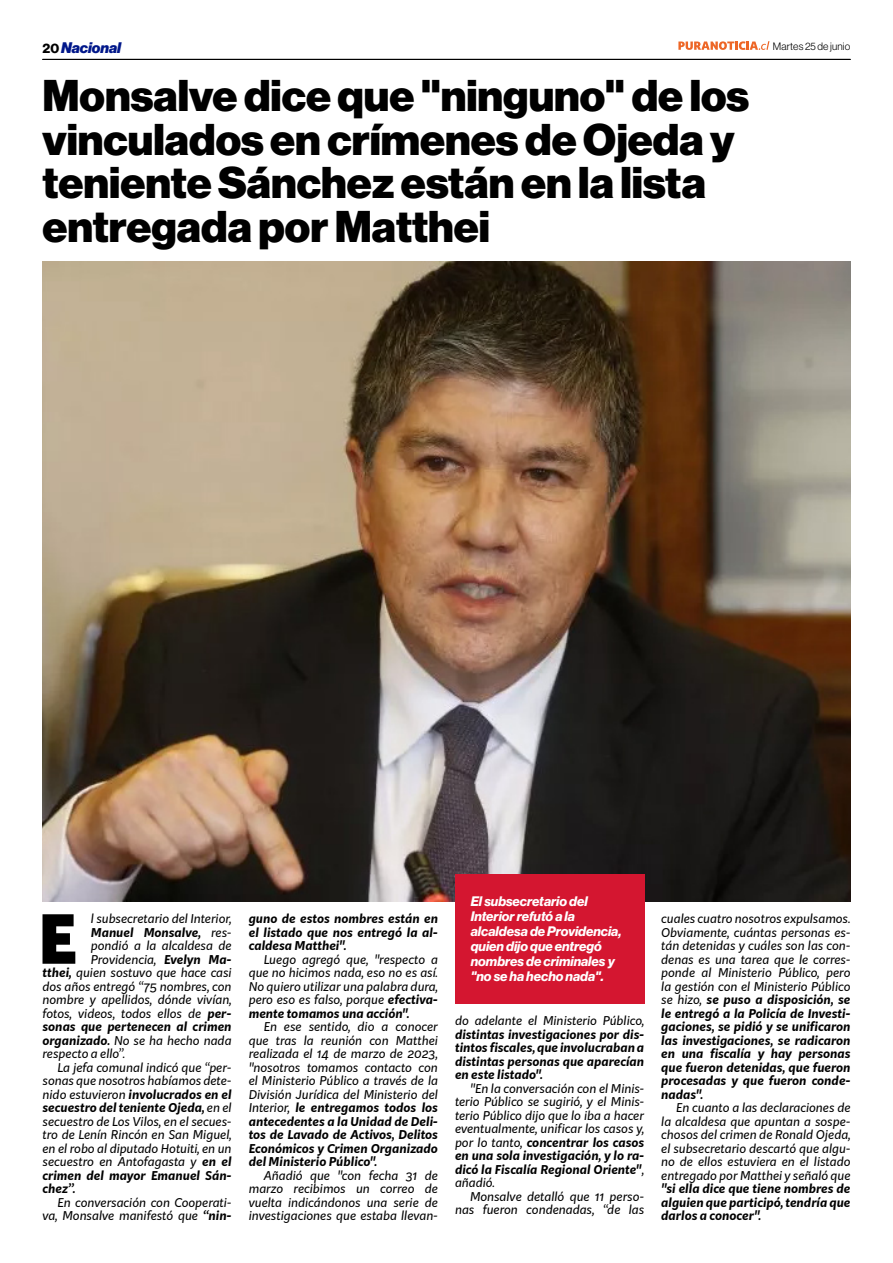
<style>
.page{position:relative;width:893px;height:1263px;background:#fff}
.page>*{position:absolute;margin:0;border:0;box-sizing:border-box;transform-origin:0 0}
.t1{font:900 66.3px "Kit Sans";color:#000}
.t2{font:43.5px/43.5px "N Haas Grotesk DS Pro 95 Blk";color:#000}
.t3{font:15px "N Haas Grotesk DS Pro 96 Blk It";color:#00178a}
.t4{font:13.5px/15px "N Haas Grotesk DS Pro 76 Bd It";color:#fff}
.t5{font:italic 12px/13.5px "Kit Sans";color:#000;text-align:justify}
.t6{font:italic 700 12px/13.5px "Kit Sans";color:#000;text-align:justify}
.t7{font:10.5px "N Haas Grotesk DS Pro 45 Lt";letter-spacing:.015em;color:#000}
.s1{font-family:"N Haas Grotesk DS Pro 75 Bd";font-size:13.5px;color:#000}
.s2{font-weight:400}
.s3{font-weight:700}
</style>
<div class="page">
<hr style="left:43px;top:59px;width:807px;height:1px;background:#000">
<svg style="left:678px;top:41px;width:91px;height:9px"></svg>
<img style="left:42px;top:261px;width:808px;height:640px">
<div style="left:455px;top:874px;width:189px;height:129px;background:#d41630"></div>
<p class="t3" style="left:43px;top:39px;width:80px"><span class="s1">20</span>Nacional</p>
<p class="t7" style="left:773px;top:40px;width:79px">Martes 25 de junio</p>
<h2 class="t2" style="left:42px;top:75px;width:708px">Monsalve dice que "ninguno" de los vinculados en crímenes de Ojeda y teniente Sánchez están en la lista entregada por Matthei</h2>
<h1 class="t1" style="left:39px;top:879px;width:40px">E</h1>
<p class="t5" style="left:91px;top:911px;width:142px">l subsecretario del Interior,</p>
<p class="t6" style="left:91px;top:924px;width:142px">Manuel Monsalve, <span class="s2">res-</span></p>
<p class="t5" style="left:91px;top:938px;width:142px">pondió a la alcaldesa de</p>
<p class="t5" style="left:91px;top:952px;width:142px">Providencia, <span class="s3">Evelyn Ma-</span></p>
<p class="t5" style="left:43px;top:965px;width:191px"><span class="s3">tthei,</span> quien sostuvo que hace casi</p>
<p class="t5" style="left:43px;top:979px;width:191px">dos años entregó “75 nombres, con</p>
<p class="t5" style="left:43px;top:992px;width:191px">nombre y apellidos, dónde vivían,</p>
<p class="t5" style="left:43px;top:1006px;width:191px">fotos, videos, todos ellos de <span class="s3">per-</span></p>
<p class="t6" style="left:43px;top:1019px;width:191px">sonas que pertenecen al crimen</p>
<p class="t5" style="left:43px;top:1033px;width:191px"><span class="s3">organizado.</span> No se ha hecho nada</p>
<p class="t5" style="left:43px;top:1046px;width:84px">respecto a ello”.</p>
<p class="t5" style="left:58px;top:1060px;width:176px">La jefa comunal indicó que “per-</p>
<p class="t5" style="left:43px;top:1073px;width:191px">sonas que nosotros habíamos dete-</p>
<p class="t6" style="left:43px;top:1086px;width:191px"><span class="s2">nido estuvieron</span> involucrados en el</p>
<p class="t6" style="left:43px;top:1100px;width:191px">secuestro del teniente Ojeda, <span class="s2">en el</span></p>
<p class="t5" style="left:43px;top:1114px;width:191px">secuestro de Los Vilos, en el secues-</p>
<p class="t5" style="left:43px;top:1127px;width:191px">tro de Lenín Rincón en San Miguel,</p>
<p class="t5" style="left:43px;top:1141px;width:191px">en el robo al diputado Hotuiti, en un</p>
<p class="t5" style="left:43px;top:1154px;width:191px">secuestro en Antofagasta y <span class="s3">en el</span></p>
<p class="t6" style="left:43px;top:1167px;width:191px">crimen del mayor Emanuel Sán-</p>
<p class="t6" style="left:43px;top:1181px;width:34px">chez”.</p>
<p class="t5" style="left:43px;top:1195px;width:191px;text-align:right">En conversación con Cooperati&shy;va, Monsalve manifestó que <span class="s3">“nin-</span></p>
<p class="t6" style="left:249px;top:911px;width:191px">guno de estos nombres están en el listado que nos entregó la al&shy;caldesa Matthei".</p>
<p class="t5" style="left:249px;top:952px;width:191px;text-indent:15px">Luego agregó que, "respecto a que no hicimos nada, eso no es así.<br>No quiero utilizar una palabra dura, pero eso es falso, porque <span class="s3">efectiva&shy;mente tomamos una acción".</span></p>
<p class="t5" style="left:249px;top:1019px;width:191px;text-indent:15px">En ese sentido, dio a conocer que tras la reunión con Matthei realizada el 14 de marzo de 2023, "nosotros tomamos contacto con el Ministerio Público a través de la División Jurídica del Ministerio del Interior, <span class="s3">le entregamos todos los antecedentes a la Unidad de Deli&shy;tos de Lavado de Activos, Delitos Económicos y Crimen Organizado del Ministerio Público".</span></p>
<p class="t5" style="left:249px;top:1168px;width:191px;text-indent:15px">Añadió que "con fecha 31 de marzo recibimos un correo de vuelta indicándonos una serie de investigaciones que estaba llevan-</p>
<p class="t4" style="left:471px;top:894px;width:152px">El subsecretario del<br>Interior refutó a la alcaldesa de Providencia, quien dijo que entregó nombres de criminales y "no se ha hecho nada".</p>
<p class="t5" style="left:455px;top:1013px;width:191px">do adelante el Ministerio Público,</p>
<p class="t6" style="left:455px;top:1026px;width:191px">distintas investigaciones por dis&shy;tintos fiscales, que involucraban a distintas personas que aparecían en este listado".</p>
<p class="t5" style="left:455px;top:1081px;width:191px;text-indent:15px">"En la conversación con el Minis&shy;terio Público se sugirió, y el Minis&shy;terio Público dijo que lo iba a hacer eventualmente, unificar los casos y, por lo tanto, <span class="s3">concentrar los casos en una sola investigación, y lo ra&shy;dicó la Fiscalía Regional Oriente"</span>, añadió.</p>
<p class="t5" style="left:455px;top:1189px;width:191px;text-align:right">Monsalve detalló que 11 perso&shy;nas fueron condenadas, “de las</p>
<p class="t6" style="left:661px;top:911px;width:191px"><span class="s2">cuales cuatro nosotros expulsamos.<br>Obviamente, cuántas personas es&shy;tán detenidas y cuáles son las con&shy;denas es una tarea que le corres&shy;ponde al Ministerio Público, pero la gestión con el Ministerio Público se hizo,</span> se puso a disposición, se le entregó a la Policía de Investi&shy;gaciones, se pidió y se unificaron las investigaciones, se radicaron en una fiscalía y hay personas que fueron detenidas, que fueron procesadas y que fueron conde&shy;nadas".</p>
<p class="t5" style="left:661px;top:1100px;width:191px;text-indent:15px">En cuanto a las declaraciones de la alcaldesa que apuntan a sospe&shy;chosos del crimen de Ronald Ojeda, el subsecretario descartó que algu&shy;no de ellos estuviera en el listado entregado por Matthei y señaló que</p>
<p class="t6" style="left:661px;top:1181px;width:191px">"si ella dice que tiene nombres de alguien que participó, tendría que darlos a conocer".</p>
</div>
